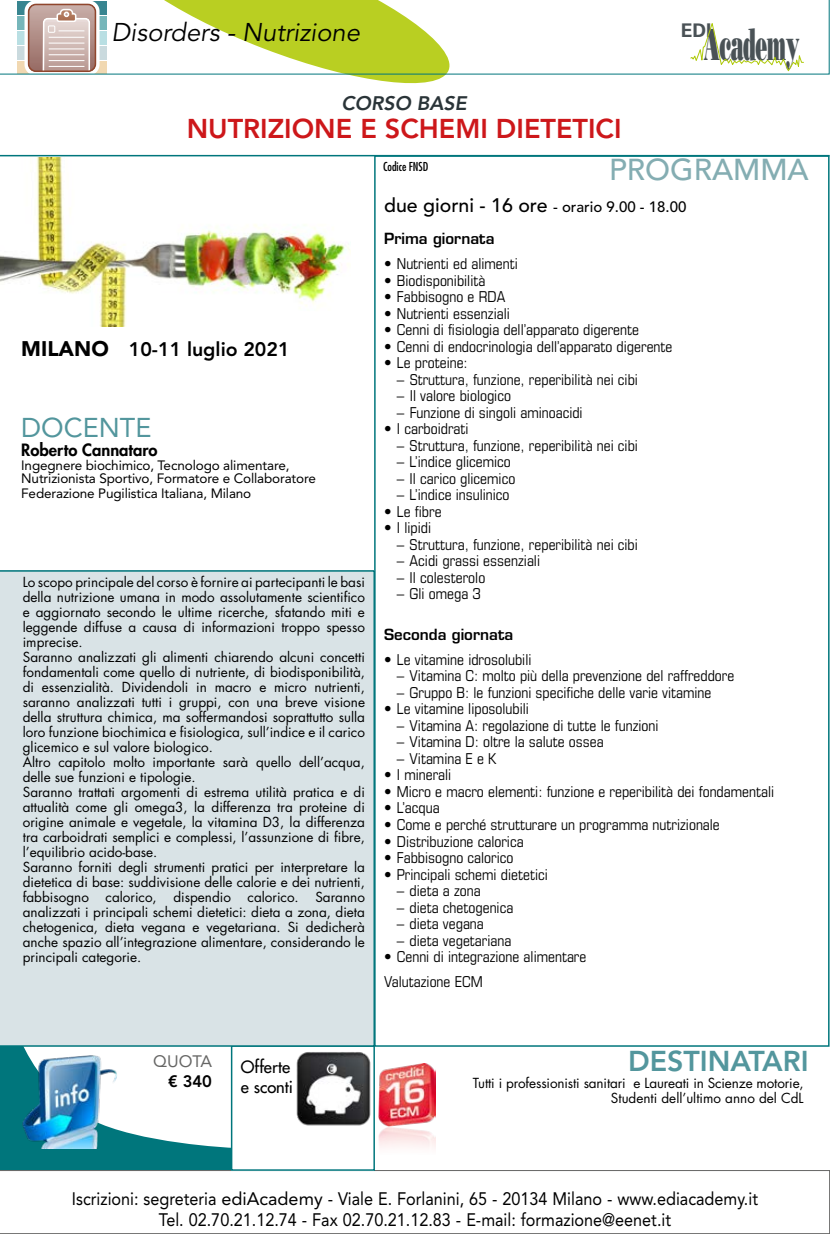
<style>
.page{position:relative;width:830px;height:1234px;background:#fff}
.page>*{position:absolute;margin:0;border:0;box-sizing:border-box;transform-origin:0 0}
.t1{font:44.85px "Bodoni Std Poster";letter-spacing:-.03em;color:#4a5256;scale:.43 1}
.t2{font:500 30px "Avenir LT Std";color:#84adb2}
.t3{font:800 28.5px "Avenir LT Std";color:#53969d}
.t4{font:800 27px "Avenir LT Std";color:#cd171a}
.t5{font:27px "Avenir LT Std";color:#53969d}
.t6{font:italic 25.5px "Avenir LT Std";color:#000}
.t7{font:800 19.5px "Avenir LT Std";color:#000}
.t8{font:italic 800 19.5px "Avenir LT Std";color:#2a3438}
.t9{font:700 18.75px "Univers LT Std";color:#4a5256}
.t10{font:18px/21px "Avenir LT Std";color:#000;text-align:center;scale:.9 1}
.t11{font:800 16.5px "Futura Std";color:#000}
.t12{font:500 16.5px/19.5px "Futura Std";color:#000}
.t13{font:16.5px "Avenir LT Std";color:#666665}
.t14{font:800 16.5px "Avenir LT Std";color:#000}
.t15{font:condensed 15px/25px "Eurostile LT Std";color:#000}
.t16{font:500 15px "Avenir LT Std";color:#000}
.t17{font:600 15px "Eurostile LT Std";color:#000}
.t18{font:13.5px/15px "Futura Std";color:#000}
.t19{font:13.5px/13.5px "Avenir LT Std";letter-spacing:-.01em;color:#000}
.t20{font:condensed 12px "Futura Std";color:#000}
.s1{font-weight:900;font-size:21px}
.s2{font-size:19.5px}
</style>
<div class="page">
<svg style="left:0;top:1046px;width:231px;height:123px"></svg>
<svg style="left:102px;top:74px;width:355px;height:10px"></svg>
<svg style="left:0;top:1169px;width:829px;height:2px"></svg>
<div style="left:231px;top:1044px;width:144px;height:126px;border:2px solid #00767c"></div>
<img style="left:296px;top:1052px;width:75px;height:74px">
<svg style="left:0;top:0;width:829px;height:74px"></svg>
<hr style="left:0;top:155px;width:829px;height:1px;background:#00767c">
<div style="left:0;top:570px;width:375px;height:476px;background:#d9e3e6"></div>
<img style="left:0;top:157px;width:350px;height:169px">
<img style="left:378px;top:1063px;width:57px;height:85px">
<img style="left:22px;top:1054px;width:97px;height:94px">
<h3 class="t6" style="left:111px;top:18px;width:250px">Disorders - Nutrizione</h3>
<h3 class="t8" style="left:341px;top:92px;width:126px">CORSO BASE</h3>
<h3 class="t4" style="left:186px;top:113px;width:436px">NUTRIZIONE E SCHEMI DIETETICI</h3>
<h3 class="t9" style="left:680px;top:19px;width:32px">EDI</h3>
<h1 class="t1" style="left:703px;top:17px;width:224px">Academy</h1>
<h3 class="t7" style="left:21px;top:338px;width:270px"><span class="s1">MILANO</span> 10-11 luglio 2021</h3>
<h3 class="t5" style="left:21px;top:412px;width:132px">DOCENTE</h3>
<p class="t11" style="left:21px;top:439px;width:138px">Roberto Cannataro</p>
<p class="t19" style="left:21px;top:458px;width:296px">Ingegnere biochimico, Tecnologo alimentare,<br>Nutrizionista Sportivo, Formatore e Collaboratore</p>
<p class="t19" style="left:21px;top:486px;width:231px">Federazione Pugilistica Italiana, Milano</p>
<p class="t18" style="left:23px;top:574px;width:343px">Lo scopo principale del corso è fornire ai partecipanti le basi della nutrizione umana in modo assolutamente scientifico e aggiornato secondo le ultime ricerche, sfatando miti e leggende diffuse a causa di informazioni troppo spesso imprecise.<br>Saranno analizzati gli alimenti chiarendo alcuni concetti fondamentali come quello di nutriente, di biodisponibilità, di essenzialità. Dividendoli in macro e micro nutrienti, saranno analizzati tutti i gruppi, con una breve visione della struttura chimica, ma soffermandosi soprattutto sulla loro funzione biochimica e fisiologica, sull’indice e il carico glicemico e sul valore biologico.<br>Altro capitolo molto importante sarà quello dell’acqua, delle sue funzioni e tipologie.<br>Saranno trattati argomenti di estrema utilità pratica e di attualità come gli omega3, la differenza tra proteine di origine animale e vegetale, la vitamina D3, la differenza tra carboidrati semplici e complessi, l’assunzione di fibre, l’equilibrio acido-base.<br>Saranno forniti degli strumenti pratici per interpretare la dietetica di base: suddivisione delle calorie e dei nutrienti, fabbisogno calorico, dispendio calorico. Saranno analizzati i principali schemi dietetici: dieta a zona, dieta chetogenica, dieta vegana e vegetariana. Si dedicherà anche spazio all’integrazione alimentare, considerando le principali categorie.</p>
<p class="t20" style="left:383px;top:159px;width:47px">Codice FNSD</p>
<h2 class="t2" style="left:609px;top:152px;width:201px">PROGRAMMA</h2>
<p class="t16" style="left:384px;top:198px;width:303px"><span class="s2">due giorni - 16 ore</span> - orario 9.00 - 18.00</p>
<p class="t17" style="left:384px;top:229px;width:112px">Prima giornata</p>
<p class="t15" style="left:384px;top:251px;width:135px">• Nutrienti ed alimenti</p>
<p class="t15" style="left:384px;top:267px;width:103px">• Biodisponibilità</p>
<p class="t15" style="left:384px;top:284px;width:123px">• Fabbisogno e RDA</p>
<p class="t15" style="left:384px;top:300px;width:127px">• Nutrienti essenziali</p>
<p class="t15" style="left:384px;top:317px;width:256px">• Cenni di fisiologia dell’apparato digerente</p>
<p class="t15" style="left:384px;top:333px;width:290px">• Cenni di endocrinologia dell’apparato digerente</p>
<p class="t15" style="left:384px;top:350px;width:85px">• Le proteine:</p>
<p class="t15" style="left:397px;top:366px;width:242px">– Struttura, funzione, reperibilità nei cibi</p>
<p class="t15" style="left:397px;top:383px;width:115px">– Il valore biologico</p>
<p class="t15" style="left:397px;top:399px;width:187px">– Funzione di singoli aminoacidi</p>
<p class="t15" style="left:384px;top:416px;width:86px">• I carboidrati</p>
<p class="t15" style="left:396px;top:432px;width:242px">– Struttura, funzione, reperibilità nei cibi</p>
<p class="t15" style="left:396px;top:449px;width:115px">– L’indice glicemico</p>
<p class="t15" style="left:396px;top:465px;width:120px">– Il carico glicemico</p>
<p class="t15" style="left:396px;top:482px;width:114px">– L’indice insulinico</p>
<p class="t15" style="left:384px;top:498px;width:59px">• Le fibre</p>
<p class="t15" style="left:384px;top:515px;width:48px">• I lipidi</p>
<p class="t15" style="left:396px;top:531px;width:242px">– Struttura, funzione, reperibilità nei cibi</p>
<p class="t15" style="left:396px;top:548px;width:145px">– Acidi grassi essenziali</p>
<p class="t15" style="left:396px;top:564px;width:90px">– Il colesterolo</p>
<p class="t15" style="left:396px;top:581px;width:85px">– Gli omega 3</p>
<p class="t17" style="left:384px;top:624px;width:131px">Seconda giornata</p>
<p class="t15" style="left:384px;top:646px;width:149px">• Le vitamine idrosolubili</p>
<p class="t15" style="left:396px;top:663px;width:339px">– Vitamina C: molto più della prevenzione del raffreddore</p>
<p class="t15" style="left:396px;top:679px;width:316px">– Gruppo B: le funzioni specifiche delle varie vitamine</p>
<p class="t15" style="left:384px;top:696px;width:146px">• Le vitamine liposolubili</p>
<p class="t15" style="left:396px;top:712px;width:263px">– Vitamina A: regolazione di tutte le funzioni</p>
<p class="t15" style="left:396px;top:729px;width:208px">– Vitamina D: oltre la salute ossea</p>
<p class="t15" style="left:396px;top:745px;width:101px">– Vitamina E e K</p>
<p class="t15" style="left:384px;top:762px;width:69px">• I minerali</p>
<p class="t15" style="left:384px;top:778px;width:391px">• Micro e macro elementi: funzione e reperibilità dei fondamentali</p>
<p class="t15" style="left:384px;top:795px;width:57px">• L’acqua</p>
<p class="t15" style="left:384px;top:811px;width:337px">• Come e perché strutturare un programma nutrizionale</p>
<p class="t15" style="left:384px;top:828px;width:141px">• Distribuzione calorica</p>
<p class="t15" style="left:384px;top:844px;width:131px">• Fabbisogno calorico</p>
<p class="t15" style="left:384px;top:861px;width:165px">• Principali schemi dietetici</p>
<p class="t15" style="left:396px;top:877px;width:85px">– dieta a zona</p>
<p class="t15" style="left:396px;top:894px;width:118px">– dieta chetogenica</p>
<p class="t15" style="left:396px;top:910px;width:88px">– dieta vegana</p>
<p class="t15" style="left:396px;top:927px;width:116px">– dieta vegetariana</p>
<p class="t15" style="left:384px;top:943px;width:204px">• Cenni di integrazione alimentare<br>Valutazione ECM</p>
<p class="t13" style="left:153px;top:1051px;width:60px">QUOTA</p>
<p class="t14" style="left:168px;top:1071px;width:45px">€ 340</p>
<p class="t12" style="left:241px;top:1057px;width:54px">Offerte e sconti</p>
<h3 class="t3" style="left:627px;top:1043px;width:182px">DESTINATARI</h3>
<p class="t18" style="left:472px;top:1075px;width:332px;text-align:right">Tutti i professionisti sanitari e Laureati in Scienze motorie,<br>Studenti dell’ultimo anno del CdL</p>
<h3 class="t10" style="left:72px;top:1187px;width:763px">Iscrizioni: segreteria ediAcademy - Viale E. Forlanini, 65 - 20134 Milano - www.ediacademy.it<br>Tel. 02.70.21.12.74 - Fax 02.70.21.12.83 - E-mail: formazione@eenet.it</h3>
</div>
